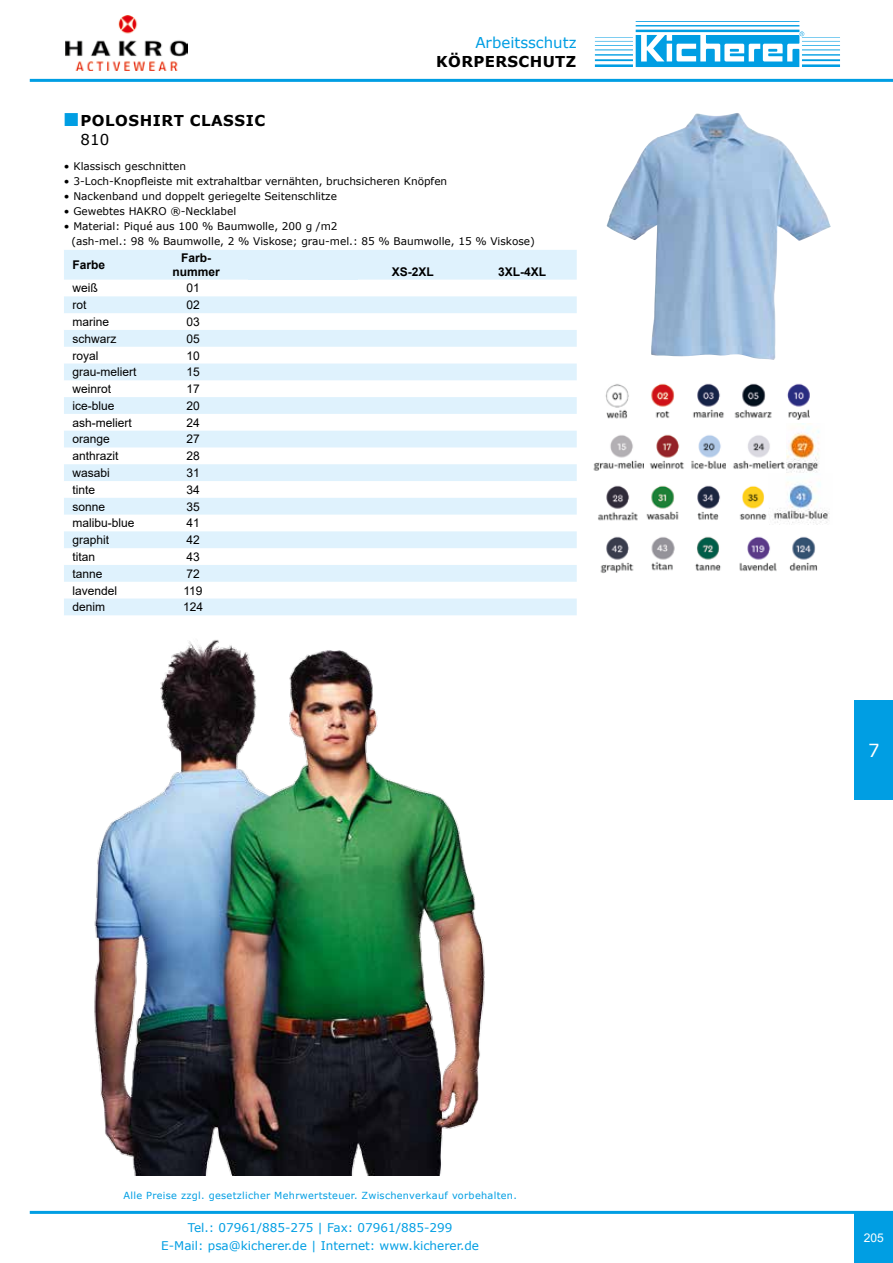
<style>
.page{position:relative;width:893px;height:1263px;background:#fff}
.page>*{position:absolute;margin:0;border:0;box-sizing:border-box;transform-origin:0 0}
.t1{font:18px "Verdana";color:#fff}
.t2{font:700 15px/19.4px "Verdana";letter-spacing:.035em;color:#000}
.t3{font:15px "Verdana";color:#009ee3}
.t4{font:12px "Arial";color:#000}
.t5{font:12px/18px "Verdana";color:#009ee3;text-align:center}
.t6{font:700 12px/14.4px "Arial";color:#000;text-align:center}
.t7{font:12px "Arial";color:#fff}
.t8{font:10.5px/15px "Verdana";color:#000}
.t9{font:9.75px "Verdana";letter-spacing:.03em;color:#009ee3}
.s1{font-family:"Times New Roman";font-weight:400;font-size:28.5px;color:#009ee3}
.s2{font-weight:400}
</style>
<div class="page">
<hr style="left:30px;top:79px;width:863px;height:3px;background:#009ee3">
<hr style="left:30px;top:1211px;width:863px;height:3px;background:#009ee3">
<div style="left:854px;top:1211px;width:39px;height:52px;background:#009ee3"></div>
<svg style="left:595px;top:21px;width:245px;height:46px"></svg>
<div style="left:855px;top:701px;width:38px;height:99px;background:#009ee3"></div>
<img style="left:65px;top:15px;width:122px;height:56px">
<div style="left:64px;top:250px;width:185px;height:30px;background:#dff2fd"></div>
<div style="left:249px;top:250px;width:109px;height:30px;background:#dff2fd"></div>
<div style="left:358px;top:250px;width:219px;height:30px;background:#dff2fd"></div>
<svg style="left:64px;top:296px;width:513px;height:319px;fill:#e2f3fd"></svg>
<img style="left:94px;top:640px;width:391px;height:535px">
<img style="left:606px;top:113px;width:225px;height:247px">
<img style="left:605px;top:383px;width:205px;height:37px">
<img style="left:593px;top:435px;width:51px;height:36px">
<img style="left:650px;top:434px;width:34px;height:35px">
<img style="left:691px;top:435px;width:35px;height:34px">
<img style="left:733px;top:435px;width:52px;height:34px">
<img style="left:786px;top:423px;width:34px;height:50px">
<img style="left:598px;top:485px;width:169px;height:36px">
<img style="left:739px;top:536px;width:79px;height:35px">
<img style="left:769px;top:482px;width:61px;height:43px">
<img style="left:600px;top:536px;width:121px;height:37px">
<h2 class="t3" style="left:475px;top:32px;width:103px">Arbeitsschutz</h2>
<h2 class="t2" style="left:81px;top:111px;width:186px;text-indent:-18px"><span class="s1">■</span>POLOSHIRT CLASSIC<br><span class="s2">810</span></h2>
<h2 class="t2" style="left:436px;top:52px;width:142px">KÖRPERSCHUTZ</h2>
<p class="t8" style="left:64px;top:158px;width:124px">• Klassisch geschnitten</p>
<p class="t8" style="left:64px;top:173px;width:385px">• 3-Loch-Knopfleiste mit extrahaltbar vernähten, bruchsicheren Knöpfen</p>
<p class="t8" style="left:64px;top:188px;width:274px">• Nackenband und doppelt geriegelte Seitenschlitze</p>
<p class="t8" style="left:64px;top:203px;width:174px">• Gewebtes HAKRO ®-Necklabel</p>
<p class="t8" style="left:71px;top:218px;width:465px;text-indent:-7px">• Material: Piqué aus 100 % Baumwolle, 200 g /m2<br>(ash-mel.: 98 % Baumwolle, 2 % Viskose; grau-mel.: 85 % Baumwolle, 15 % Viskose)</p>
<p class="t6" style="left:72px;top:258px;width:34px">Farbe</p>
<p class="t6" style="left:172px;top:251px;width:49px">Farb&shy;nummer</p>
<p class="t4" style="left:72px;top:280px;width:27px">weiß</p>
<p class="t4" style="left:186px;top:280px;width:15px">01</p>
<p class="t4" style="left:72px;top:297px;width:16px">rot</p>
<p class="t4" style="left:186px;top:297px;width:15px">02</p>
<p class="t4" style="left:72px;top:313px;width:38px">marine</p>
<p class="t4" style="left:186px;top:313px;width:15px">03</p>
<p class="t4" style="left:72px;top:330px;width:46px">schwarz</p>
<p class="t4" style="left:186px;top:330px;width:15px">05</p>
<p class="t4" style="left:72px;top:347px;width:28px">royal</p>
<p class="t4" style="left:186px;top:347px;width:15px">10</p>
<p class="t4" style="left:72px;top:364px;width:66px">grau-meliert</p>
<p class="t4" style="left:186px;top:364px;width:15px">15</p>
<p class="t4" style="left:72px;top:381px;width:40px">weinrot</p>
<p class="t4" style="left:186px;top:381px;width:15px">17</p>
<p class="t4" style="left:72px;top:397px;width:44px">ice-blue</p>
<p class="t4" style="left:186px;top:397px;width:15px">20</p>
<p class="t4" style="left:72px;top:414px;width:61px">ash-meliert</p>
<p class="t4" style="left:186px;top:414px;width:15px">24</p>
<p class="t4" style="left:72px;top:431px;width:39px">orange</p>
<p class="t4" style="left:186px;top:431px;width:15px">27</p>
<p class="t4" style="left:72px;top:448px;width:48px">anthrazit</p>
<p class="t4" style="left:186px;top:448px;width:15px">28</p>
<p class="t4" style="left:72px;top:465px;width:39px">wasabi</p>
<p class="t4" style="left:186px;top:465px;width:15px">31</p>
<p class="t4" style="left:72px;top:481px;width:24px">tinte</p>
<p class="t4" style="left:186px;top:481px;width:15px">34</p>
<p class="t4" style="left:72px;top:498px;width:34px">sonne</p>
<p class="t4" style="left:186px;top:498px;width:15px">35</p>
<p class="t4" style="left:72px;top:515px;width:64px">malibu-blue</p>
<p class="t4" style="left:186px;top:515px;width:15px">41</p>
<p class="t4" style="left:72px;top:532px;width:38px">graphit</p>
<p class="t4" style="left:186px;top:532px;width:15px">42</p>
<p class="t4" style="left:72px;top:548px;width:24px">titan</p>
<p class="t4" style="left:186px;top:548px;width:15px">43</p>
<p class="t4" style="left:72px;top:565px;width:32px">tanne</p>
<p class="t4" style="left:186px;top:565px;width:15px">72</p>
<p class="t4" style="left:72px;top:582px;width:46px">lavendel</p>
<p class="t4" style="left:183px;top:582px;width:21px">119</p>
<p class="t4" style="left:72px;top:599px;width:34px">denim</p>
<p class="t4" style="left:183px;top:599px;width:22px">124</p>
<p class="t6" style="left:392px;top:265px;width:44px">XS-2XL</p>
<p class="t6" style="left:498px;top:265px;width:50px">3XL-4XL</p>
<p class="t9" style="left:123px;top:1189px;width:395px">Alle Preise zzgl. gesetzlicher Mehrwertsteuer. Zwischenverkauf vorbehalten.</p>
<p class="t5" style="left:161px;top:1219px;width:319px">Tel.: 07961/885-275 | Fax: 07961/885-299<br>E-Mail: psa@kicherer.de | Internet: www.kicherer.de</p>
<h1 class="t1" style="left:868px;top:738px;width:13px">7</h1>
<p class="t7" style="left:864px;top:1230px;width:22px">205</p>
</div>
